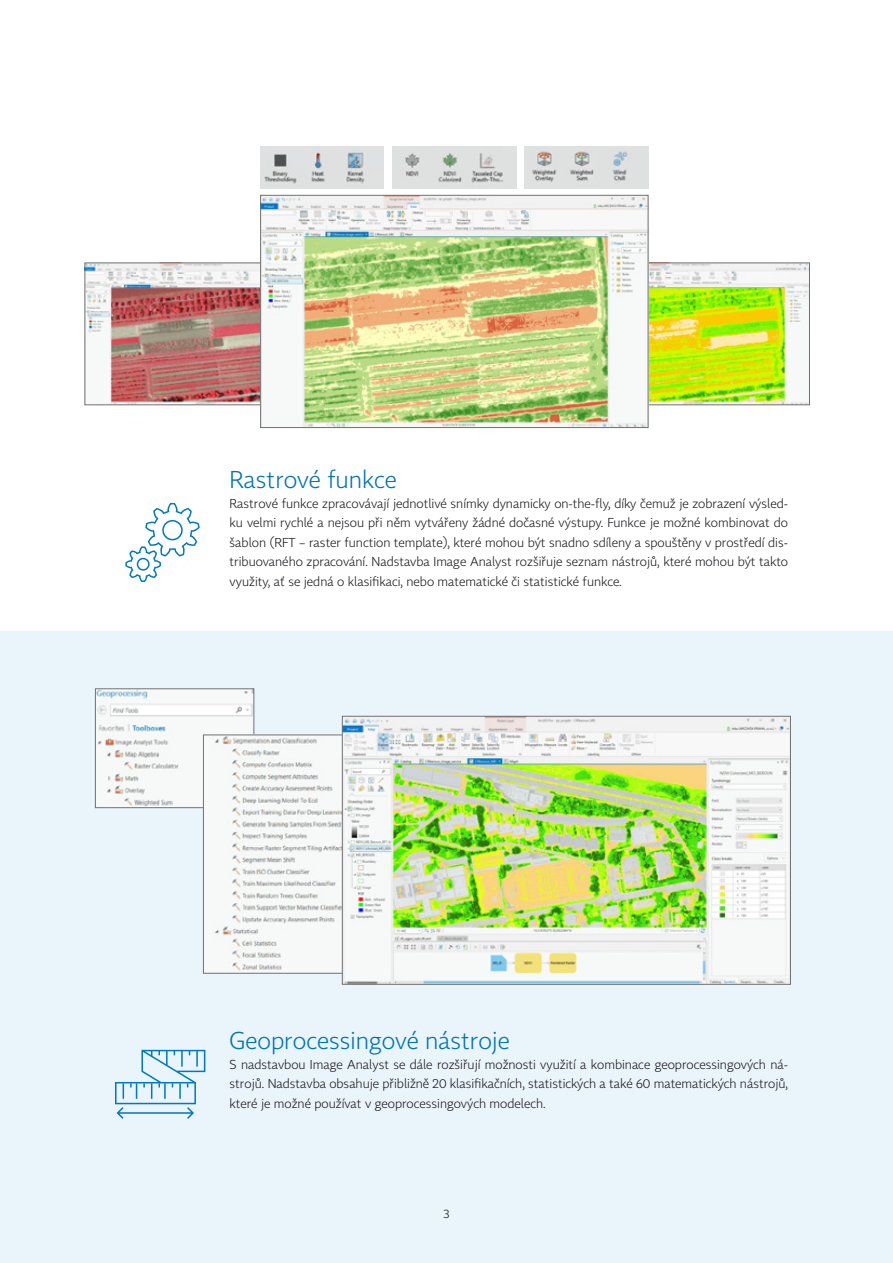
<style>
.page{position:relative;width:893px;height:1263px;background:#fff}
.page>*{position:absolute;margin:0;border:0;box-sizing:border-box;transform-origin:0 0}
.t1{font:300 24px "Tabac Sans";color:#0072ba}
.t2{font:300 12.75px/19.5px "Tabac Sans";color:#1a171c;text-align:justify}
.t3{font:300 12px "Tabac Sans";color:#1a171c}
</style>
<div class="page">
<img style="left:648px;top:265px;width:160px;height:138px">
<div style="left:572px;top:263px;width:238px;height:142px;border:1px solid #707172"></div>
<hr style="left:0;top:208px;width:1px;height:423px;background:#c9e6f6">
<div style="left:0;top:631px;width:893px;height:632px;background:#eaf5fb"></div>
<svg style="left:115px;top:1050px;width:90px;height:69px"></svg>
<svg style="left:125px;top:503px;width:75px;height:79px"></svg>
<img style="left:261px;top:146px;width:123px;height:42px">
<img style="left:393px;top:146px;width:123px;height:42px">
<img style="left:525px;top:146px;width:123px;height:42px">
<img style="left:87px;top:265px;width:173px;height:138px">
<div style="left:85px;top:263px;width:237px;height:142px;border:1px solid #707172"></div>
<img style="left:262px;top:197px;width:384px;height:229px">
<div style="left:260px;top:195px;width:388px;height:233px;border:1px solid #707172"></div>
<img style="left:97px;top:691px;width:155px;height:115px">
<div style="left:95px;top:689px;width:159px;height:119px;border:1px solid #707172"></div>
<img style="left:205px;top:737px;width:137px;height:234px">
<div style="left:203px;top:735px;width:159px;height:238px;border:1px solid #707172"></div>
<img style="left:344px;top:718px;width:445px;height:264px">
<div style="left:342px;top:716px;width:449px;height:268px;border:1px solid #707172"></div>
<h1 class="t1" style="left:230px;top:465px;width:169px">Rastrové funkce</h1>
<p class="t2" style="left:230px;top:494px;width:560px">Rastrové funkce zpracovávají jednotlivé snímky dynamicky on‑the‑fly, díky čemuž je zobrazení výsled‑ ku velmi rychlé a nejsou při něm vytvářeny žádné dočasné výstupy. Funkce je možné kombinovat do šablon (RFT – raster function template), které mohou být snadno sdíleny a spouštěny v prostředí dis‑ tribuovaného zpracování. Nadstavba Image Analyst rozšiřuje seznam nástrojů, které mohou být takto využity, ať se jedná o klasifikaci, nebo matematické či statistické funkce.</p>
<h1 class="t1" style="left:230px;top:1026px;width:282px">Geoprocessingové nástroje</h1>
<p class="t2" style="left:230px;top:1055px;width:560px">S nadstavbou Image Analyst se dále rozšiřují možnosti využití a kombinace geoprocessingových ná‑ strojů. Nadstavba obsahuje přibližně 20 klasifikačních, statistických a také 60 matematických nástrojů, které je možné používat v geoprocessingových modelech.</p>
<p class="t3" style="left:443px;top:1206px;width:8px">3</p>
</div>
